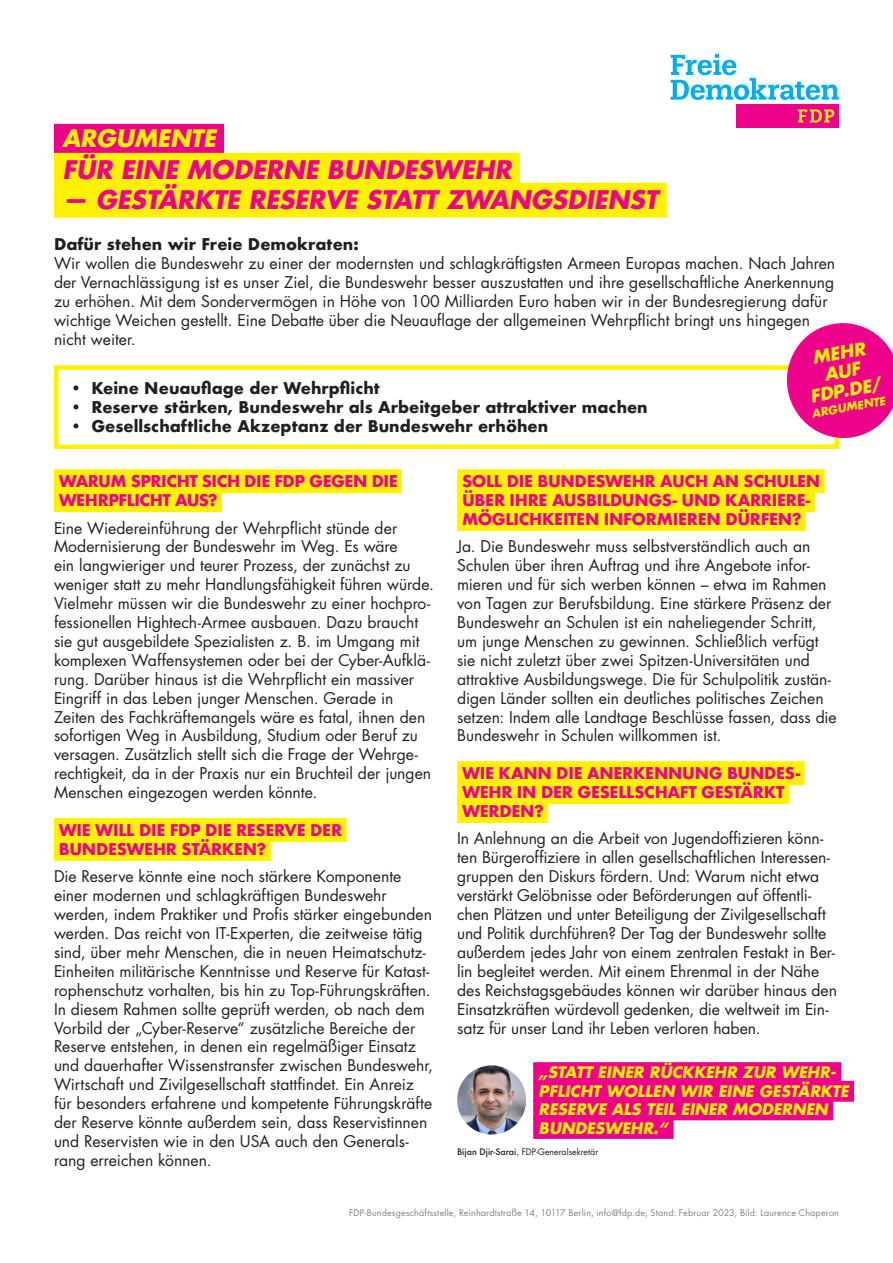
<style>
.page{position:relative;width:893px;height:1263px;background:#fff}
.page>*{position:absolute;margin:0;border:0;box-sizing:border-box;transform-origin:0 0}
.t1{font:italic 700 24.9px "Futura Std";color:#ed028c}
.t2{font:italic 700 23.4px "Futura Std";color:#fff101}
.t3{font:italic 700 17.55px/19.2px "Futura LT Pro";color:#fff101;text-align:center}
.t4{font:15.75px/18.9px "Futura LT Pro";color:#231f20}
.t5{font:700 15.75px/18.9px "Futura";letter-spacing:-.02em;color:#ed028c}
.t6{font:700 15.75px "Futura";color:#231f20}
.t7{font:italic 700 15.45px/18.6px "Futura Std";color:#fff101}
.t8{font:italic 700 11.25px "Futura LT Pro";color:#fff101}
.t9{font:9px "Futura LT Pro";letter-spacing:.02em;color:#808285}
.t10{font:8.7px "Futura LT Pro";color:#231f20}
.s1{font-family:"Futura";font-weight:500}
</style>
<div class="page">
<div style="left:54px;top:124px;width:170px;height:29px;background:#ed028c"></div>
<div style="left:54px;top:153px;width:466px;height:35px;background:#fff101"></div>
<div style="left:54px;top:183px;width:613px;height:35px;background:#fff101"></div>
<svg style="left:671px;top:54px;width:168px;height:46px"></svg>
<div style="left:736px;top:105px;width:103px;height:23px;background:#ed028c"></div>
<svg style="left:798px;top:109px;width:36px;height:13px"></svg>
<div style="left:54px;top:469px;width:348px;height:24px;background:#fff101"></div>
<div style="left:54px;top:488px;width:168px;height:24px;background:#fff101"></div>
<div style="left:54px;top:818px;width:293px;height:24px;background:#fff101"></div>
<div style="left:54px;top:837px;width:217px;height:24px;background:#fff101"></div>
<div style="left:457px;top:469px;width:368px;height:24px;background:#fff101"></div>
<div style="left:457px;top:488px;width:358px;height:24px;background:#fff101"></div>
<div style="left:457px;top:507px;width:349px;height:24px;background:#fff101"></div>
<div style="left:457px;top:761px;width:348px;height:24px;background:#fff101"></div>
<div style="left:457px;top:780px;width:332px;height:24px;background:#fff101"></div>
<div style="left:457px;top:799px;width:91px;height:24px;background:#fff101"></div>
<div style="left:54px;top:365px;width:785px;height:84px;border:4px solid #fff101"></div>
<svg style="left:782px;top:323px;width:111px;height:119px"></svg>
<div style="left:533px;top:1062px;width:308px;height:21px;background:#ed028c"></div>
<div style="left:533px;top:1081px;width:321px;height:21px;background:#ed028c"></div>
<div style="left:533px;top:1099px;width:300px;height:21px;background:#ed028c"></div>
<div style="left:533px;top:1118px;width:141px;height:21px;background:#ed028c"></div>
<img style="left:457px;top:1065px;width:69px;height:69px;border-radius:35px">
<h2 class="t2" style="left:62px;top:123px;width:155px">ARGUMENTE</h2>
<h1 class="t1" style="left:63px;top:153px;width:450px">FÜR EINE MODERNE BUNDESWEHR</h1>
<h1 class="t1" style="left:63px;top:183px;width:597px">— GESTÄRKTE RESERVE STATT ZWANGSDIENST</h1>
<p class="t6" style="left:54px;top:233px;width:306px">Dafür stehen wir Freie Demokraten:</p>
<p class="t4" style="left:54px;top:254px;width:783px">Wir wollen die Bundeswehr zu einer der modernsten und schlagkräftigsten Armeen Europas machen. Nach Jahren der Vernachlässigung ist es unser Ziel, die Bundeswehr besser auszustatten und ihre gesellschaftliche Anerkennung zu erhöhen. Mit dem Sondervermögen in Höhe von 100 Milliarden Euro haben wir in der Bundesregierung dafür wichtige Weichen gestellt. Eine Debatte über die Neuauflage der allgemeinen Wehrpflicht bringt uns hingegen nicht weiter.</p>
<p class="t3" style="left:802px;top:349px;width:73px;rotate:-10deg">MEHR<br>AUF<br>FDP.DE/</p>
<p class="t6" style="left:70px;top:376px;width:311px">• Keine Neuauflage der Wehrpflicht</p>
<p class="t6" style="left:70px;top:395px;width:579px">• Reserve stärken, Bundeswehr als Arbeitgeber attraktiver machen</p>
<p class="t6" style="left:70px;top:414px;width:480px">• Gesellschaftliche Akzeptanz der Bundeswehr erhöhen</p>
<p class="t8" style="left:810px;top:405px;width:76px;rotate:-10deg">ARGUMENTE</p>
<p class="t5" style="left:59px;top:472px;width:340px">WARUM SPRICHT SICH DIE FDP GEGEN DIE<br>WEHRPFLICHT AUS?</p>
<p class="t4" style="left:54px;top:518px;width:382px">Eine Wiedereinführung der Wehrpflicht stünde der Modernisierung der Bundeswehr im Weg. Es wäre<br>ein langwieriger und teurer Prozess, der zunächst zu weniger statt zu mehr Handlungsfähigkeit führen würde.<br>Vielmehr müssen wir die Bundeswehr zu einer hochpro&shy;fessionellen Hightech-Armee ausbauen. Dazu braucht sie gut ausgebildete Spezialisten z. B. im Umgang mit komplexen Waffensystemen oder bei der Cyber-Aufklä&shy;rung. Darüber hinaus ist die Wehrpflicht ein massiver Eingriff in das Leben junger Menschen. Gerade in Zeiten des Fachkräftemangels wäre es fatal, ihnen den sofortigen Weg in Ausbildung, Studium oder Beruf zu versagen. Zusätzlich stellt sich die Frage der Wehrge&shy;rechtigkeit, da in der Praxis nur ein Bruchteil der jungen Menschen eingezogen werden könnte.</p>
<p class="t5" style="left:59px;top:820px;width:285px">WIE WILL DIE FDP DIE RESERVE DER<br>BUNDESWEHR STÄRKEN?</p>
<p class="t4" style="left:54px;top:867px;width:381px">Die Reserve könnte eine noch stärkere Komponente einer modernen und schlagkräftigen Bundeswehr werden, indem Praktiker und Profis stärker eingebunden werden. Das reicht von IT-Experten, die zeitweise tätig sind, über mehr Menschen, die in neuen Heimatschutz-Einheiten militärische Kenntnisse und Reserve für Katast&shy;rophenschutz vorhalten, bis hin zu Top-Führungskräften.<br>In diesem Rahmen sollte geprüft werden, ob nach dem Vorbild der „Cyber-Reserve“ zusätzliche Bereiche der Reserve entstehen, in denen ein regelmäßiger Einsatz und dauerhafter Wissenstransfer zwischen Bundeswehr, Wirtschaft und Zivilgesellschaft stattfindet. Ein Anreiz für besonders erfahrene und kompetente Führungskräfte der Reserve könnte außerdem sein, dass Reservistinnen und Reservisten wie in den USA auch den Generals&shy;rang erreichen können.</p>
<p class="t5" style="left:462px;top:472px;width:360px">SOLL DIE BUNDESWEHR AUCH AN SCHULEN<br>ÜBER IHRE AUSBILDUNGS- UND KARRIERE-<br>MÖGLICHKEITEN INFORMIEREN DÜRFEN?</p>
<p class="t4" style="left:457px;top:537px;width:381px">Ja. Die Bundeswehr muss selbstverständlich auch an Schulen über ihren Auftrag und ihre Angebote infor&shy;mieren und für sich werben können – etwa im Rahmen von Tagen zur Berufsbildung. Eine stärkere Präsenz der Bundeswehr an Schulen ist ein naheliegender Schritt, um junge Menschen zu gewinnen. Schließlich verfügt sie nicht zuletzt über zwei Spitzen-Universitäten und attraktive Ausbildungswege. Die für Schulpolitik zustän&shy;digen Länder sollten ein deutliches politisches Zeichen setzen: Indem alle Landtage Beschlüsse fassen, dass die Bundeswehr in Schulen willkommen ist.</p>
<p class="t5" style="left:462px;top:764px;width:340px">WIE KANN DIE ANERKENNUNG BUNDES-<br>WEHR IN DER GESELLSCHAFT GESTÄRKT<br>WERDEN?</p>
<p class="t4" style="left:457px;top:829px;width:381px">In Anlehnung an die Arbeit von Jugendoffizieren könn&shy;ten Bürgeroffiziere in allen gesellschaftlichen Interessen&shy;gruppen den Diskurs fördern. Und: Warum nicht etwa verstärkt Gelöbnisse oder Beförderungen auf öffentli&shy;chen Plätzen und unter Beteiligung der Zivilgesellschaft und Politik durchführen? Der Tag der Bundeswehr sollte außerdem jedes Jahr von einem zentralen Festakt in Ber&shy;lin begleitet werden. Mit einem Ehrenmal in der Nähe des Reichstagsgebäudes können wir darüber hinaus den Einsatzkräften würdevoll gedenken, die weltweit im Ein&shy;satz für unser Land ihr Leben verloren haben.</p>
<p class="t7" style="left:539px;top:1063px;width:312px">„STATT EINER RÜCKKEHR ZUR WEHR-<br>PFLICHT WOLLEN WIR EINE GESTÄRKTE<br>RESERVE ALS TEIL EINER MODERNEN<br>BUNDESWEHR.“</p>
<p class="t10" style="left:457px;top:1146px;width:143px"><span class="s1">Bijan Djir-Sarai</span>, FDP-Generalsekretär</p>
<p class="t9" style="left:349px;top:1207px;width:491px">FDP-Bundesgeschäftsstelle, Reinhardtstraße 14, 10117 Berlin, info@fdp.de, Stand: Februar 2023, Bild: Laurence Chaperon</p>
</div>
